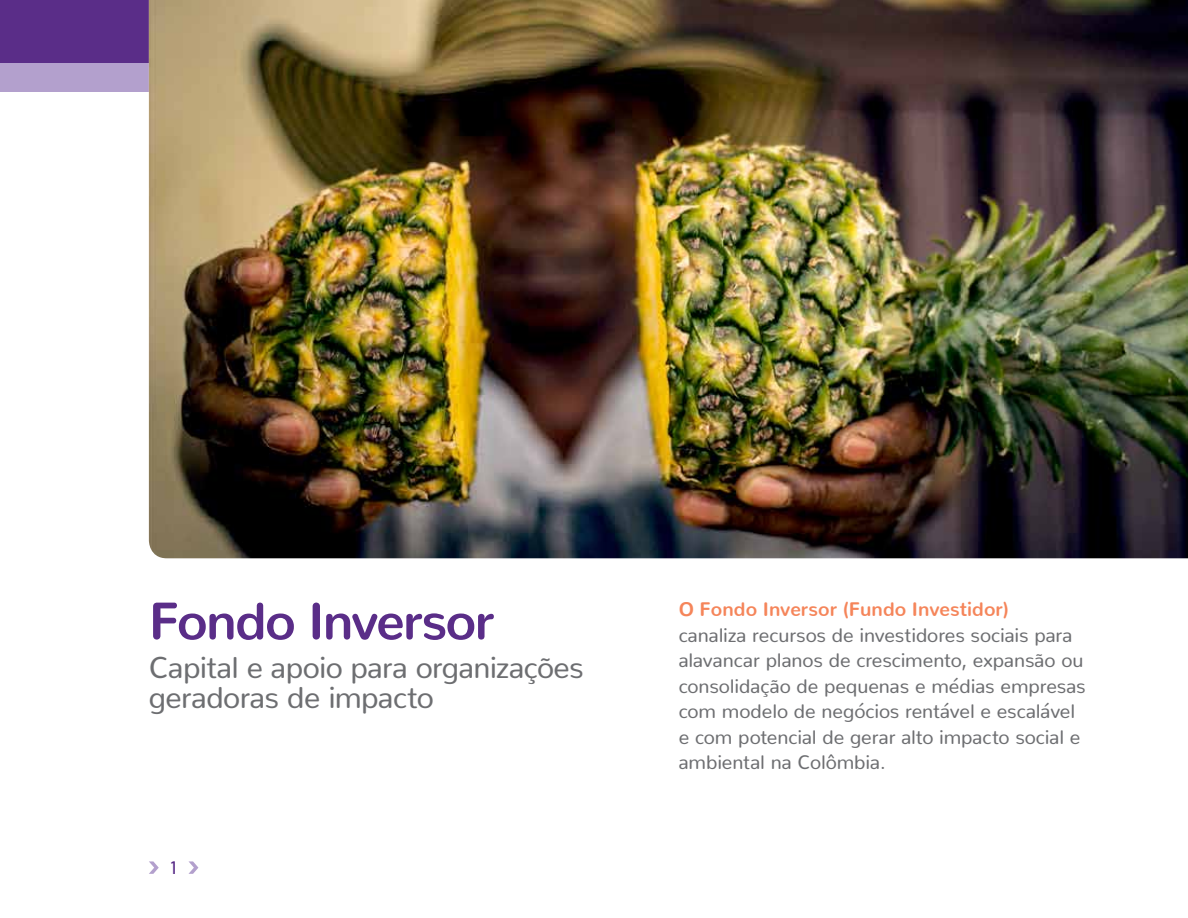
<style>
.page{position:relative;width:1188px;height:918px;background:#fff}
.page>*{position:absolute;margin:0;border:0;box-sizing:border-box;transform-origin:0 0}
.t1{font:700 52.5px "Nunito";letter-spacing:-.03em;color:#5a2d88}
.t2{font:30px/30px "Nunito";letter-spacing:-.02em;color:#6d6e71}
.t3{font:19.5px/25.5px "Nunito";letter-spacing:-.005em;color:#6d6e71}
.t4{font:700 19.5px "Nunito";letter-spacing:.005em;color:#f5855a}
.t5{font:500 semi-condensed 18px "Barlow";color:#5a2d88}
</style>
<div class="page">
<svg style="left:189px;top:861px;width:9px;height:13px"></svg>
<svg style="left:149px;top:861px;width:10px;height:13px"></svg>
<div style="left:0;top:0;width:176px;height:64px;background:#5a2d88"></div>
<div style="left:0;top:64px;width:176px;height:28px;background:#b3a0cd"></div>
<img style="left:149px;top:0;width:1039px;height:558px">
<h1 class="t1" style="left:149px;top:574px;width:347px">Fondo Inversor</h1>
<h2 class="t2" style="left:149px;top:649px;width:437px">Capital e apoio para organizações geradoras de impacto</h2>
<p class="t5" style="left:171px;top:856px;width:7px">1</p>
<p class="t4" style="left:679px;top:592px;width:332px">O Fondo Inversor (Fundo Investidor)</p>
<p class="t3" style="left:679px;top:620px;width:409px">canaliza recursos de investidores sociais para alavancar planos de crescimento, expansão ou consolidação de pequenas e médias empresas com modelo de negócios rentável e escalável e com potencial de gerar alto impacto social e ambiental na Colômbia.</p>
</div>
